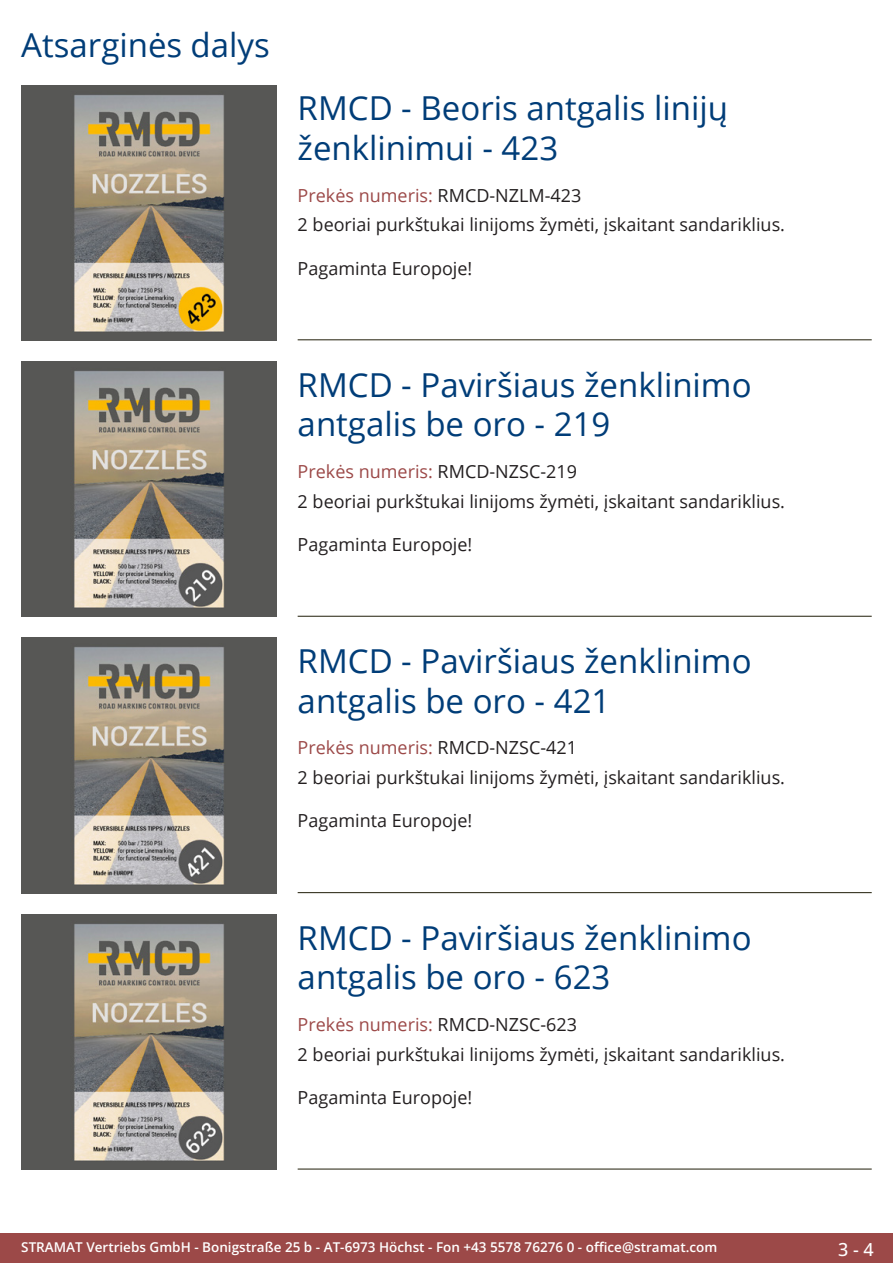
<style>
.page{position:relative;width:893px;height:1263px;background:#fff}
.page>*{position:absolute;margin:0;border:0;box-sizing:border-box;transform-origin:0 0}
.Produkttitel{font:33px/39.6px "Open Sans";color:#003d78}
.RastTitel{font:33px "Open Sans";color:#003d78}
.Beschreibung_Text{font:18px "Open Sans";color:#231f20}
.TechDaten_Überschrif{font:18px "Open Sans";color:#9c4948}
.t1{font:500 18px "Open Sans";color:#fff}
.t2{font:600 13.5px "Open Sans";color:#fff}
.s1{color:#231f20}
</style>
<div class="page">
<div style="left:0;top:1233px;width:893px;height:30px;background:#9c4948"></div>
<hr style="left:298px;top:340px;width:574px;height:1px;background:#201d08">
<hr style="left:298px;top:616px;width:574px;height:1px;background:#201d08">
<hr style="left:298px;top:892px;width:574px;height:1px;background:#201d08">
<hr style="left:298px;top:1169px;width:574px;height:1px;background:#201d08">
<img style="left:21px;top:85px;width:255px;height:255px">
<img style="left:21px;top:361px;width:255px;height:256px">
<img style="left:21px;top:638px;width:255px;height:255px">
<img style="left:21px;top:914px;width:255px;height:255px">
<p class="RastTitel" style="left:21px;top:22px;width:250px">Atsarginės dalys</p>
<p class="Produkttitel" style="left:298px;top:88px;width:432px">RMCD - Beoris antgalis linijų ženklinimui - 423</p>
<p class="TechDaten_Überschrif" style="left:298px;top:183px;width:285px">Prekės numeris: <span class="s1">RMCD-NZLM-423</span></p>
<p class="Beschreibung_Text" style="left:298px;top:212px;width:489px">2 beoriai purkštukai linijoms žymėti, įskaitant sandariklius.</p>
<p class="Beschreibung_Text" style="left:298px;top:256px;width:176px">Pagaminta Europoje!</p>
<p class="Produkttitel" style="left:298px;top:364px;width:455px">RMCD - Paviršiaus ženklinimo antgalis be oro - 219</p>
<p class="TechDaten_Überschrif" style="left:298px;top:459px;width:281px">Prekės numeris: <span class="s1">RMCD-NZSC-219</span></p>
<p class="Beschreibung_Text" style="left:298px;top:489px;width:489px">2 beoriai purkštukai linijoms žymėti, įskaitant sandariklius.</p>
<p class="Beschreibung_Text" style="left:298px;top:532px;width:176px">Pagaminta Europoje!</p>
<p class="Produkttitel" style="left:298px;top:640px;width:455px">RMCD - Paviršiaus ženklinimo antgalis be oro - 421</p>
<p class="TechDaten_Überschrif" style="left:298px;top:735px;width:281px">Prekės numeris: <span class="s1">RMCD-NZSC-421</span></p>
<p class="Beschreibung_Text" style="left:298px;top:765px;width:489px">2 beoriai purkštukai linijoms žymėti, įskaitant sandariklius.</p>
<p class="Beschreibung_Text" style="left:298px;top:808px;width:176px">Pagaminta Europoje!</p>
<p class="Produkttitel" style="left:298px;top:917px;width:455px">RMCD - Paviršiaus ženklinimo antgalis be oro - 623</p>
<p class="TechDaten_Überschrif" style="left:298px;top:1012px;width:281px">Prekės numeris: <span class="s1">RMCD-NZSC-623</span></p>
<p class="Beschreibung_Text" style="left:298px;top:1042px;width:489px">2 beoriai purkštukai linijoms žymėti, įskaitant sandariklius.</p>
<p class="Beschreibung_Text" style="left:298px;top:1085px;width:176px">Pagaminta Europoje!</p>
<p class="t2" style="left:21px;top:1238px;width:698px">STRAMAT Vertriebs GmbH - Bonigstraße 25 b - AT-6973 Höchst - Fon +43 5578 76276 0 - office@stramat.com</p>
<p class="t1" style="left:838px;top:1237px;width:37px">3 - 4</p>
</div>
